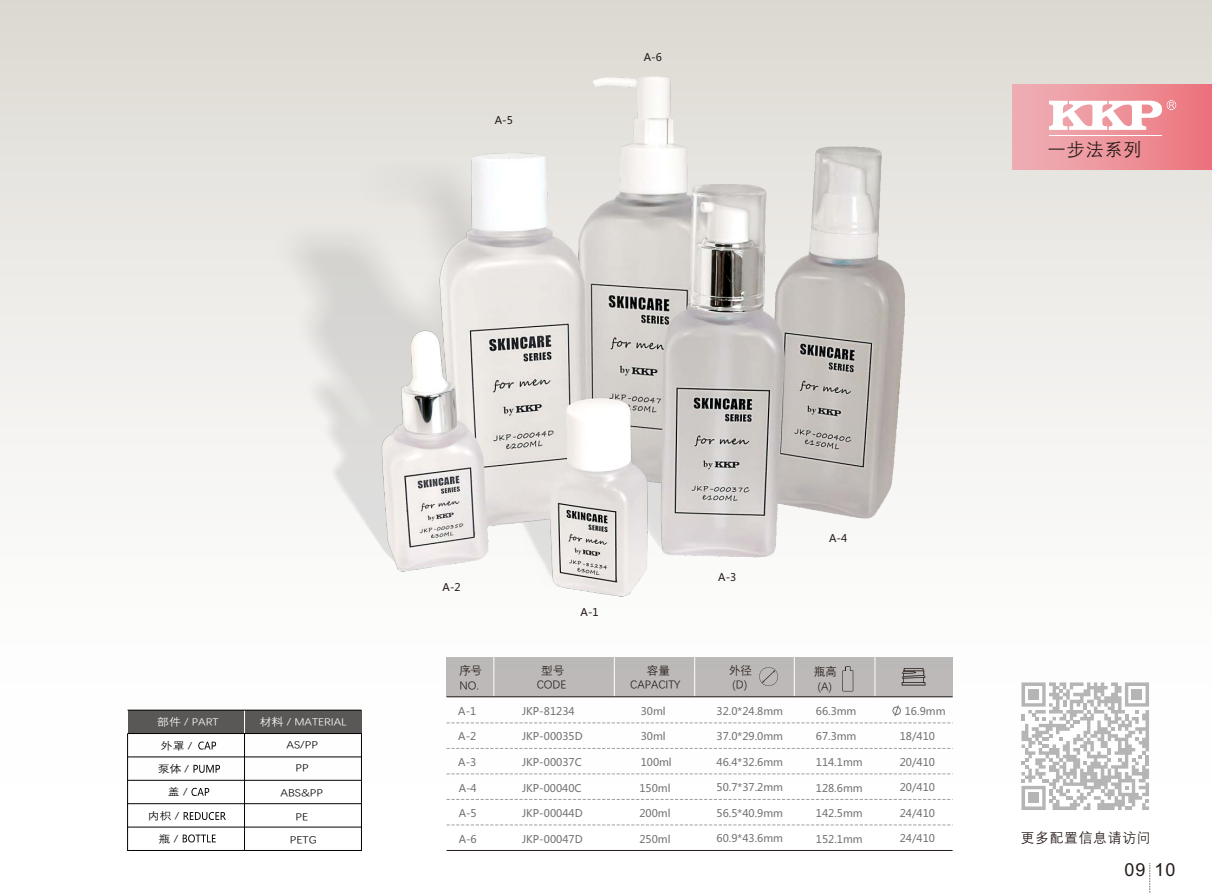
<style>
.page{position:relative;width:1212px;height:893px;background:#fff}
.page>*{position:absolute;margin:0;border:0;box-sizing:border-box;transform-origin:0 0}
.t1{font:18px "Dengxian";color:#231916}
.t2{font:18px "Arial";color:#231916}
.t3{font:13.8px "Dengxian";letter-spacing:.055em;color:#231916}
.t4{font:11.55px/14.7px "Dengxian";color:#231916;text-align:center}
.t5{font:10.5px "Microsoft Ya Hei";color:#717171}
.t6{font:10.5px "Dengxian";color:#070403;scale:1.14 1}
.t7{font:10.5px "Microsoft Ya Hei";color:#231916}
.t8{font:10.35px "Dengxian";color:#fff;scale:1.14 1}
.t9{font:10.35px "Dengxian";color:#070403;scale:1.14 1}
</style>
<div class="page">
<div style="left:0;top:0;width:1212px;height:893px;background:linear-gradient(to bottom,#e0ded8,#fff)"></div>
<div style="left:1012px;top:84px;width:200px;height:86px;background:linear-gradient(to right,#eeb2b8,#ec747d)"></div>
<svg style="left:1049px;top:100px;width:127px;height:30px"></svg>
<div style="left:128px;top:710px;width:233px;height:23px;background:#595857"></div>
<hr style="left:127px;top:733px;width:1px;height:117px;background:#060202">
<hr style="left:361px;top:733px;width:1px;height:117px;background:#060202">
<hr style="left:128px;top:757px;width:233px;height:1px;background:#060202">
<hr style="left:244px;top:733px;width:1px;height:117px;background:#060202">
<svg style="left:244px;top:711px;width:1px;height:22px"></svg>
<hr style="left:128px;top:710px;width:233px;height:1px;background:#060202">
<svg style="left:191px;top:788px;width:18px;height:8px"></svg>
<svg style="left:193px;top:765px;width:27px;height:8px"></svg>
<svg style="left:198px;top:741px;width:18px;height:9px"></svg>
<div style="left:446px;top:657px;width:506px;height:40px;background:#bcb9b8"></div>
<svg style="left:902px;top:668px;width:23px;height:17px"></svg>
<svg style="left:842px;top:666px;width:11px;height:25px"></svg>
<hr style="left:614px;top:657px;width:1px;height:40px;background:#fff">
<hr style="left:694px;top:657px;width:1px;height:40px;background:#fff">
<hr style="left:494px;top:657px;width:1px;height:40px;background:#fff">
<svg style="left:759px;top:667px;width:19px;height:19px"></svg>
<hr style="left:794px;top:657px;width:1px;height:40px;background:#fff">
<hr style="left:875px;top:657px;width:1px;height:40px;background:#fff">
<hr style="left:446px;top:696px;width:506px;height:1px;background:#231916">
<svg style="left:446px;top:723px;width:506px;height:1px"></svg>
<hr style="left:446px;top:850px;width:506px;height:1px;background:#231916">
<svg style="left:446px;top:748px;width:506px;height:1px"></svg>
<svg style="left:446px;top:774px;width:506px;height:1px"></svg>
<svg style="left:446px;top:799px;width:506px;height:1px"></svg>
<hr style="left:128px;top:733px;width:233px;height:1px;background:#060202">
<hr style="left:128px;top:780px;width:233px;height:1px;background:#060202">
<hr style="left:128px;top:803px;width:233px;height:1px;background:#060202">
<hr style="left:128px;top:827px;width:233px;height:1px;background:#060202">
<hr style="left:128px;top:850px;width:233px;height:1px;background:#060202">
<hr style="left:1049px;top:135px;width:113px;height:1px;background:#fff">
<svg style="left:183px;top:834px;width:33px;height:8px"></svg>
<svg style="left:184px;top:812px;width:42px;height:8px"></svg>
<svg style="left:446px;top:825px;width:506px;height:1px"></svg>
<img style="left:276px;top:77px;width:628px;height:520px">
<div style="left:892px;top:707px;width:9px;height:8px;border:1px solid #717171;border-radius:50%"></div>
<svg style="left:894px;top:704px;width:5px;height:13px"></svg>
<svg style="left:1021px;top:682px;width:128px;height:128px"></svg>
<svg style="left:1149px;top:863px;width:1px;height:30px"></svg>
<p class="t7" style="left:495px;top:115px;width:20px">A-5</p>
<p class="t7" style="left:644px;top:53px;width:20px">A-6</p>
<h1 class="t1" style="left:1048px;top:141px;width:95px">⼀步法系列</h1>
<p class="t8" style="left:157px;top:716px;width:55px">部件 / PART</p>
<p class="t8" style="left:260px;top:716px;width:78px">材料 / MATERIAL</p>
<p class="t9" style="left:161px;top:740px;width:29px">外罩 /</p>
<p class="t9" style="left:158px;top:764px;width:29px">泵体 /</p>
<p class="t6" style="left:286px;top:740px;width:29px">AS/PP</p>
<p class="t6" style="left:296px;top:763px;width:13px">PP</p>
<p class="t9" style="left:168px;top:787px;width:19px">盖 /</p>
<p class="t6" style="left:281px;top:788px;width:39px">ABS&amp;PP</p>
<p class="t9" style="left:148px;top:811px;width:29px">内枳 /</p>
<p class="t9" style="left:159px;top:833px;width:19px">瓶 /</p>
<p class="t6" style="left:295px;top:812px;width:13px">PE</p>
<p class="t6" style="left:290px;top:834px;width:25px">PETG</p>
<p class="t7" style="left:443px;top:583px;width:20px">A-2</p>
<p class="t4" style="left:459px;top:663px;width:25px;text-align:left">序号<br>NO.</p>
<p class="t7" style="left:581px;top:607px;width:20px">A-1</p>
<p class="t7" style="left:718px;top:573px;width:20px">A-3</p>
<p class="t7" style="left:829px;top:533px;width:20px">A-4</p>
<p class="t4" style="left:537px;top:663px;width:31px">型号<br>CODE</p>
<p class="t4" style="left:630px;top:663px;width:52px">容量<br>CAPACITY</p>
<p class="t4" style="left:729px;top:663px;width:25px;text-align:left">外径(D)</p>
<p class="t4" style="left:814px;top:664px;width:25px">瓶⾼ (A)</p>
<p class="t5" style="left:522px;top:706px;width:54px">JKP-81234</p>
<p class="t5" style="left:641px;top:706px;width:26px">30ml</p>
<p class="t5" style="left:458px;top:706px;width:20px">A-1</p>
<p class="t5" style="left:716px;top:706px;width:68px">32.0*24.8mm</p>
<p class="t5" style="left:816px;top:706px;width:42px">66.3mm</p>
<p class="t5" style="left:905px;top:706px;width:42px">16.9mm</p>
<p class="t5" style="left:900px;top:732px;width:37px">18/410</p>
<p class="t5" style="left:458px;top:732px;width:20px">A-2</p>
<p class="t5" style="left:522px;top:732px;width:62px">JKP-00035D</p>
<p class="t5" style="left:641px;top:732px;width:26px">30ml</p>
<p class="t5" style="left:816px;top:732px;width:42px">67.3mm</p>
<p class="t5" style="left:458px;top:757px;width:20px">A-3</p>
<p class="t5" style="left:522px;top:757px;width:61px">JKP-00037C</p>
<p class="t5" style="left:641px;top:757px;width:33px">100ml</p>
<p class="t5" style="left:816px;top:757px;width:48px">114.1mm</p>
<p class="t5" style="left:716px;top:732px;width:68px">37.0*29.0mm</p>
<p class="t5" style="left:716px;top:757px;width:68px">46.4*32.6mm</p>
<p class="t5" style="left:716px;top:783px;width:68px">50.7*37.2mm</p>
<p class="t5" style="left:716px;top:808px;width:68px">56.5*40.9mm</p>
<p class="t5" style="left:716px;top:834px;width:68px">60.9*43.6mm</p>
<p class="t5" style="left:900px;top:757px;width:37px">20/410</p>
<p class="t5" style="left:900px;top:783px;width:37px">20/410</p>
<p class="t5" style="left:816px;top:783px;width:48px">128.6mm</p>
<p class="t5" style="left:639px;top:783px;width:33px">150ml</p>
<p class="t5" style="left:522px;top:783px;width:61px">JKP-00040C</p>
<p class="t5" style="left:459px;top:783px;width:20px">A-4</p>
<p class="t5" style="left:459px;top:809px;width:20px">A-5</p>
<p class="t5" style="left:522px;top:809px;width:62px">JKP-00044D</p>
<p class="t5" style="left:639px;top:809px;width:33px">200ml</p>
<p class="t5" style="left:816px;top:809px;width:48px">142.5mm</p>
<p class="t5" style="left:900px;top:808px;width:37px">24/410</p>
<p class="t5" style="left:459px;top:834px;width:20px">A-6</p>
<p class="t5" style="left:522px;top:834px;width:62px">JKP-00047D</p>
<p class="t5" style="left:639px;top:834px;width:33px">250ml</p>
<p class="t5" style="left:816px;top:834px;width:48px">152.1mm</p>
<p class="t5" style="left:900px;top:834px;width:37px">24/410</p>
<h2 class="t3" style="left:1021px;top:831px;width:131px">更多配置信息请访问</h2>
<h1 class="t2" style="left:1124px;top:863px;width:53px">09 10</h1>
</div>
